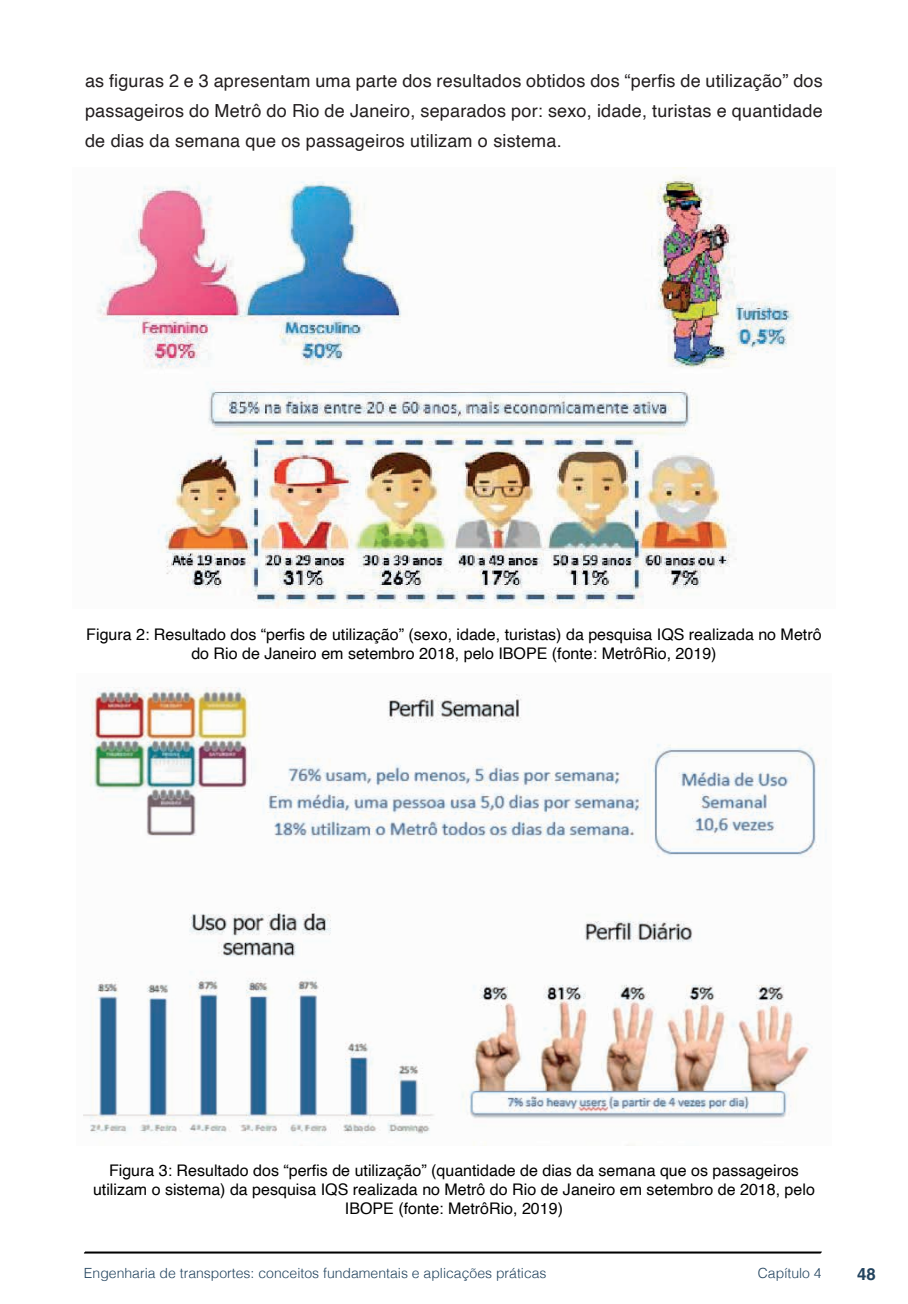
<style>
.page{position:relative;width:908px;height:1304px;background:#fff}
.page>*{position:absolute;margin:0;border:0;box-sizing:border-box;transform-origin:0 0}
.t1{font:18px/30px "Helvetica";letter-spacing:.01em;color:#231f20;text-align:justify}
.t2{font:700 16.8px "Helvetica";color:#23445f}
.t3{font:16px/19.2px "Helvetica";color:#000;text-align:center}
.t4{font:300 14px "Helvetica";color:#23445f}
</style>
<div class="page">
<svg style="left:84px;top:1251px;width:737px;height:3px;background:#515151"></svg>
<img style="left:97px;top:167px;width:697px;height:442px">
<img style="left:83px;top:687px;width:735px;height:447px">
<p class="t1" style="left:85px;top:66px;width:738px">as figuras 2 e 3 apresentam uma parte dos resultados obtidos dos “perfis de utilização” dos passageiros do Metrô do Rio de Janeiro, separados por: sexo, idade, turistas e quantidade de dias da semana que os passageiros utilizam o sistema.</p>
<p class="t3" style="left:86px;top:625px;width:736px">Figura 2: Resultado dos “perfis de utilização” (sexo, idade, turistas) da pesquisa IQS realizada no Metrô do Rio de Janeiro em setembro 2018, pelo IBOPE (fonte: MetrôRio, 2019)</p>
<p class="t3" style="left:93px;top:1161px;width:723px">Figura 3: Resultado dos “perfis de utilização” (quantidade de dias da semana que os passageiros utilizam o sistema) da pesquisa IQS realizada no Metrô do Rio de Janeiro em setembro de 2018, pelo<br>IBOPE (fonte: MetrôRio, 2019)</p>
<p class="t4" style="left:84px;top:1261px;width:464px">Engenharia de transportes: conceitos fundamentais e aplicações práticas</p>
<p class="t4" style="left:757px;top:1261px;width:65px">Capítulo 4</p>
<p class="t2" style="left:856px;top:1264px;width:20px">48</p>
</div>
